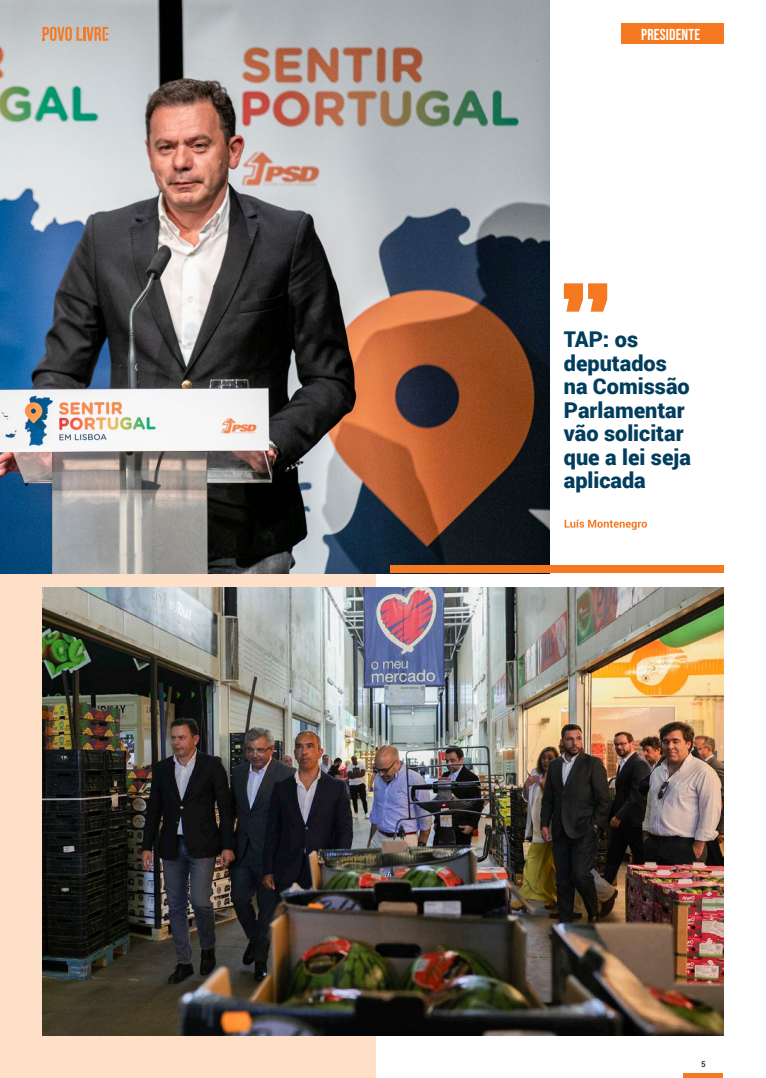
<style>
.page{position:relative;width:766px;height:1078px;background:#fff}
.page>*{position:absolute;margin:0;border:0;box-sizing:border-box;transform-origin:0 0}
.t1{font:900 21.7px/23.5px "Roboto";color:#013d5d}
.t2{font:700 15.8px "Bebas Neue Pro";letter-spacing:.01em;color:#fff}
.t3{font:500 8px "Roboto";color:#231f20}
</style>
<div class="page">
<hr style="left:683px;top:1073px;width:40px;height:4px;background:#f47921">
<div style="left:0;top:435px;width:376px;height:642px;background:#fde0c7"></div>
<img style="left:0;top:0;width:549px;height:573px">
<svg style="left:43px;top:27px;width:65px;height:14px"></svg>
<div style="left:621px;top:24px;width:102px;height:20px;background:#f47921"></div>
<div style="left:390px;top:565px;width:333px;height:8px;background:#f47921"></div>
<img style="left:43px;top:587px;width:680px;height:448px">
<svg style="left:563px;top:283px;width:44px;height:28px"></svg>
<svg style="left:564px;top:519px;width:83px;height:11px"></svg>
<p class="t2" style="left:641px;top:25px;width:60px">PRESIDENTE</p>
<p class="t1" style="left:563px;top:327px;width:128px">TAP: os deputados na Comissão<br>Parlamentar vão solicitar que a lei seja aplicada</p>
<p class="t3" style="left:701px;top:1058px;width:6px">5</p>
</div>
